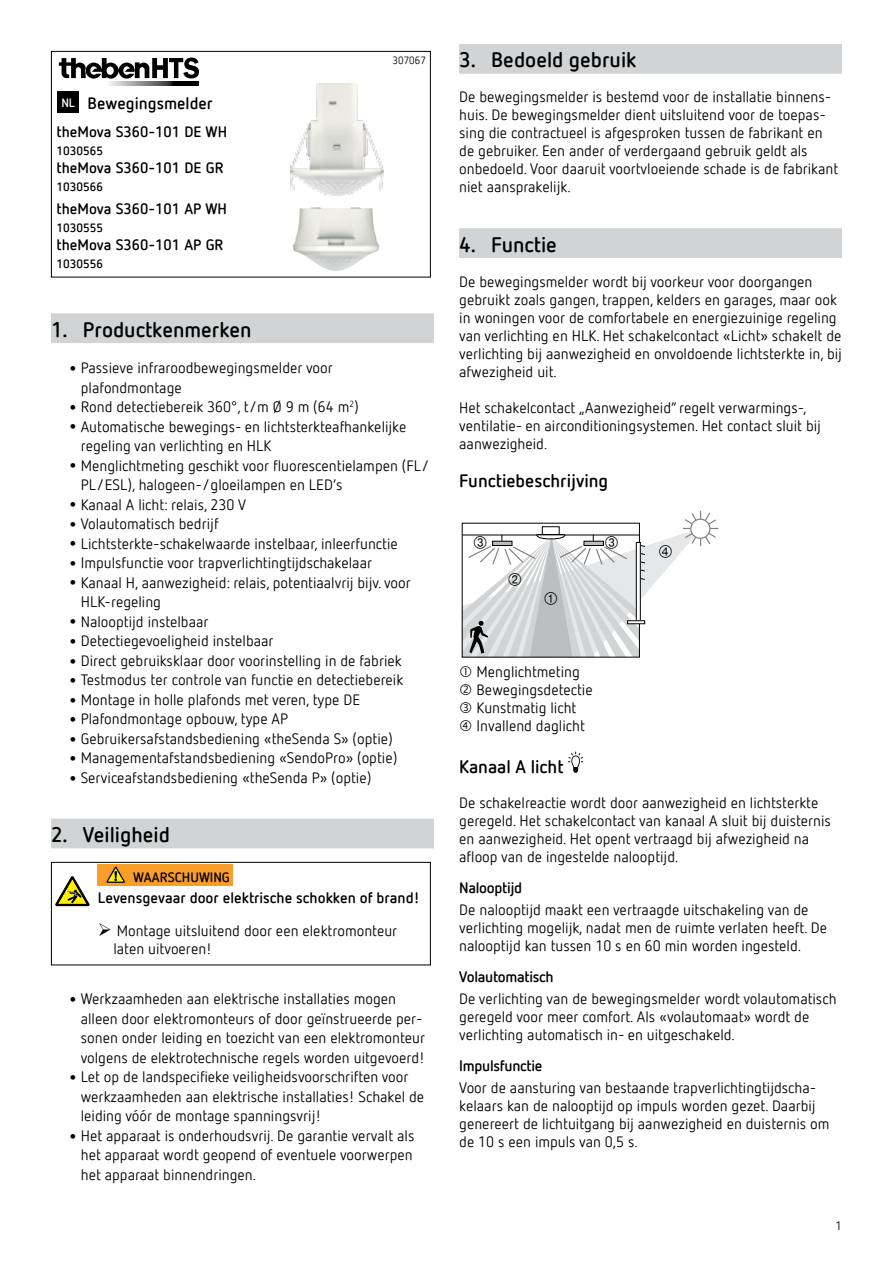
<style>
.page{position:relative;width:893px;height:1263px;background:#fff}
.page>*{position:absolute;margin:0;border:0;box-sizing:border-box;transform-origin:0 0}
.t1{font:700 21px "Netto Offc Pro";color:#000}
.t2{font:700 18px "Netto Offc Pro";color:#000}
.t3{font:700 16.5px "Netto Offc Pro";color:#000}
.t4{font:15px/18px "Netto Offc Pro";color:#000}
.t5{font:700 15px "Netto Offc Pro";color:#000}
.t6{font:700 15px "Netto Offc Pro";letter-spacing:-.02em;color:#000}
.t7{font:700 13.5px "Netto Offc Pro";color:#000}
.t8{font:700 12px "Netto Offc Pro";color:#000}
.t9{font:12px "Netto Offc Pro";color:#000}
.t10{font:10.5px "Netto Offc Pro";color:#000}
.s1{font-size:12px;color:#fff}
.s2{font-size:27px}
</style>
<div class="page">
<div style="left:51px;top:315px;width:383px;height:28px;background:#d1d3d4"></div>
<div style="left:51px;top:313px;width:383px;height:29px;background:#d1d3d4"></div>
<div style="left:51px;top:820px;width:383px;height:28px;background:#d1d3d4"></div>
<div style="left:51px;top:818px;width:383px;height:29px;background:#d1d3d4"></div>
<div style="left:51px;top:51px;width:380px;height:226px;border:1px solid #000"></div>
<div style="left:58px;top:92px;width:21px;height:21px;background:#000"></div>
<svg style="left:109px;top:82px;width:89px;height:4px"></svg>
<svg style="left:59px;top:58px;width:140px;height:21px"></svg>
<img style="left:290px;top:83px;width:93px;height:113px">
<img style="left:293px;top:207px;width:86px;height:64px">
<div style="left:51px;top:862px;width:380px;height:103px;background:#fff;border:1px solid #000"></div>
<svg style="left:56px;top:903px;width:34px;height:4px"></svg>
<svg style="left:55px;top:876px;width:34px;height:30px"></svg>
<div style="left:98px;top:864px;width:135px;height:22px;background:#f99d29"></div>
<svg style="left:107px;top:867px;width:18px;height:15px"></svg>
<div style="left:459px;top:45px;width:383px;height:29px;background:#d1d3d4"></div>
<div style="left:459px;top:44px;width:383px;height:28px;background:#d1d3d4"></div>
<div style="left:459px;top:229px;width:383px;height:29px;background:#d1d3d4"></div>
<div style="left:459px;top:228px;width:383px;height:29px;background:#d1d3d4"></div>
<hr style="left:683px;top:528px;width:35px;height:1px;background:#818280">
<svg style="left:568px;top:752px;width:15px;height:21px"></svg>
<svg style="left:462px;top:511px;width:255px;height:147px"></svg>
<p class="t3" style="left:61px;top:92px;width:153px"><span class="s1">NL</span> Bewegingsmelder</p>
<p class="t5" style="left:57px;top:122px;width:172px">theMova S360-101 DE WH</p>
<p class="t8" style="left:57px;top:143px;width:48px">1030565</p>
<p class="t5" style="left:57px;top:158px;width:168px">theMova S360-101 DE GR</p>
<p class="t8" style="left:57px;top:179px;width:48px">1030566</p>
<p class="t5" style="left:57px;top:198px;width:172px">theMova S360-101 AP WH</p>
<p class="t8" style="left:57px;top:219px;width:48px">1030555</p>
<p class="t5" style="left:57px;top:234px;width:168px">theMova S360-101 AP GR</p>
<p class="t8" style="left:57px;top:255px;width:48px">1030556</p>
<p class="t10" style="left:393px;top:53px;width:35px">307067</p>
<h1 class="t1" style="left:51px;top:315px;width:202px">1. Productkenmerken</h1>
<p class="t4" style="left:81px;top:358px;width:253px;line-height:19.5px;text-indent:-15px"><span class="s2">•</span>Passieve infraroodbewegingsmelder voor plafondmontage</p>
<p class="t4" style="left:66px;top:397px;width:294px"><span class="s2">•</span>Rond detectiebereik 360°, t/m Ø 9 m (64 m<sup>2</sup>)</p>
<p class="t4" style="left:81px;top:416px;width:327px;line-height:19.5px;text-indent:-15px"><span class="s2">•</span>Automatische bewegings- en lichtsterkteafhankelijke regeling van verlichting en HLK</p>
<p class="t4" style="left:81px;top:455px;width:350px;line-height:19.5px;text-indent:-15px"><span class="s2">•</span>Menglichtmeting geschikt voor fluorescentielampen (FL/<br>PL/ESL), halogeen-/gloeilampen en LED‘s</p>
<p class="t4" style="left:66px;top:495px;width:182px"><span class="s2">•</span>Kanaal A licht: relais, 230 V</p>
<p class="t4" style="left:66px;top:514px;width:154px"><span class="s2">•</span>Volautomatisch bedrijf</p>
<p class="t4" style="left:66px;top:534px;width:333px"><span class="s2">•</span>Lichtsterkte-schakelwaarde instelbaar, inleerfunctie</p>
<p class="t4" style="left:66px;top:553px;width:308px"><span class="s2">•</span>Impulsfunctie voor trapverlichtingtijdschakelaar</p>
<p class="t4" style="left:81px;top:572px;width:332px;line-height:19.5px;text-indent:-15px"><span class="s2">•</span>Kanaal H, aanwezigheid: relais, potentiaalvrij bijv. voor<br>HLK-regeling</p>
<p class="t4" style="left:66px;top:612px;width:144px"><span class="s2">•</span>Nalooptijd instelbaar</p>
<p class="t4" style="left:66px;top:631px;width:209px"><span class="s2">•</span>Detectiegevoeligheid instelbaar</p>
<p class="t4" style="left:66px;top:651px;width:337px"><span class="s2">•</span>Direct gebruiksklaar door voorinstelling in de fabriek</p>
<p class="t4" style="left:66px;top:670px;width:339px"><span class="s2">•</span>Testmodus ter controle van functie en detectiebereik</p>
<p class="t4" style="left:66px;top:690px;width:296px"><span class="s2">•</span>Montage in holle plafonds met veren, type DE</p>
<p class="t4" style="left:66px;top:709px;width:224px"><span class="s2">•</span>Plafondmontage opbouw, type AP</p>
<p class="t4" style="left:66px;top:729px;width:328px"><span class="s2">•</span>Gebruikersafstandsbediening «theSenda S» (optie)</p>
<p class="t4" style="left:66px;top:748px;width:333px"><span class="s2">•</span>Managementafstandsbediening «SendoPro» (optie)</p>
<p class="t4" style="left:66px;top:768px;width:307px"><span class="s2">•</span>Serviceafstandsbediening «theSenda P» (optie)</p>
<h1 class="t1" style="left:51px;top:820px;width:120px">2. Veiligheid</h1>
<p class="t7" style="left:133px;top:868px;width:98px">WAARSCHUWING</p>
<p class="t5" style="left:98px;top:887px;width:323px">Levensgevaar door elektrische schokken of brand!</p>
<p class="t4" style="left:113px;top:921px;width:285px;text-indent:-16px">➢ Montage uitsluitend door een elektromonteur laten uitvoeren!</p>
<p class="t4" style="left:81px;top:989px;width:346px;line-height:19.5px;text-indent:-15px"><span class="s2">•</span>Werkzaamheden aan elektrische installaties mogen alleen door elektromonteurs of door geïnstrueerde per&shy;sonen onder leiding en toezicht van een elektromonteur volgens de elektrotechnische regels worden uitgevoerd!</p>
<p class="t4" style="left:81px;top:1067px;width:345px;line-height:19.5px;text-indent:-15px"><span class="s2">•</span>Let op de landspecifieke veiligheidsvoorschriften voor werkzaamheden aan elektrische installaties! Schakel de leiding vóór de montage spanningsvrij!</p>
<p class="t4" style="left:81px;top:1125px;width:335px;line-height:19.5px;text-align:justify;text-indent:-15px"><span class="s2">•</span>Het apparaat is onderhoudsvrij. De garantie vervalt als het apparaat wordt geopend of eventuele voorwerpen het apparaat binnendringen.</p>
<h1 class="t1" style="left:459px;top:46px;width:179px">3. Bedoeld gebruik</h1>
<p class="t4" style="left:459px;top:88px;width:380px">De bewegingsmelder is bestemd voor de installatie binnens&shy;huis. De bewegingsmelder dient uitsluitend voor de toepas&shy;sing die contractueel is afgesproken tussen de fabrikant en de gebruiker. Een ander of verdergaand gebruik geldt als onbedoeld. Voor daaruit voortvloeiende schade is de fabrikant niet aansprakelijk.</p>
<h1 class="t1" style="left:459px;top:230px;width:99px">4. Functie</h1>
<p class="t4" style="left:459px;top:272px;width:384px">De bewegingsmelder wordt bij voorkeur voor doorgangen gebruikt zoals gangen, trappen, kelders en garages, maar ook in woningen voor de comfortabele en energiezuinige regeling van verlichting en HLK. Het schakelcontact «Licht» schakelt de verlichting bij aanwezigheid en onvoldoende lichtsterkte in, bij afwezigheid uit.</p>
<p class="t4" style="left:459px;top:398px;width:363px">Het schakelcontact „Aanwezigheid“ regelt verwarmings-, ventilatie- en airconditioningsystemen. Het contact sluit bij aanwezigheid.</p>
<p class="t2" style="left:459px;top:469px;width:150px">Functiebeschrijving</p>
<p class="t4" style="left:477px;top:662px;width:118px">Menglichtmeting<br>Bewegingsdetectie<br>Kunstmatig licht<br>Invallend daglicht</p>
<p class="t2" style="left:459px;top:754px;width:106px">Kanaal A licht</p>
<p class="t4" style="left:459px;top:793px;width:373px">De schakelreactie wordt door aanwezigheid en lichtsterkte geregeld. Het schakelcontact van kanaal A sluit bij duisternis en aanwezigheid. Het opent vertraagd bij afwezigheid na afloop van de ingestelde nalooptijd.</p>
<p class="t6" style="left:459px;top:877px;width:64px">Nalooptijd</p>
<p class="t4" style="left:459px;top:900px;width:369px">De nalooptijd maakt een vertraagde uitschakeling van de verlichting mogelijk, nadat men de ruimte verlaten heeft. De nalooptijd kan tussen 10 s en 60 min worden ingesteld.</p>
<p class="t6" style="left:459px;top:966px;width:96px">Volautomatisch</p>
<p class="t4" style="left:459px;top:989px;width:379px">De verlichting van de bewegingsmelder wordt volautomatisch geregeld voor meer comfort. Als «volautomaat» wordt de verlichting automatisch in- en uitgeschakeld.</p>
<p class="t6" style="left:459px;top:1055px;width:85px">Impulsfunctie</p>
<p class="t4" style="left:459px;top:1078px;width:372px">Voor de aansturing van bestaande trapverlichtingtijdscha&shy;kelaars kan de nalooptijd op impuls worden gezet. Daarbij genereert de lichtuitgang bij aanwezigheid en duisternis om de 10 s een impuls van 0,5 s.</p>
<p class="t9" style="left:836px;top:1218px;width:8px">1</p>
</div>
